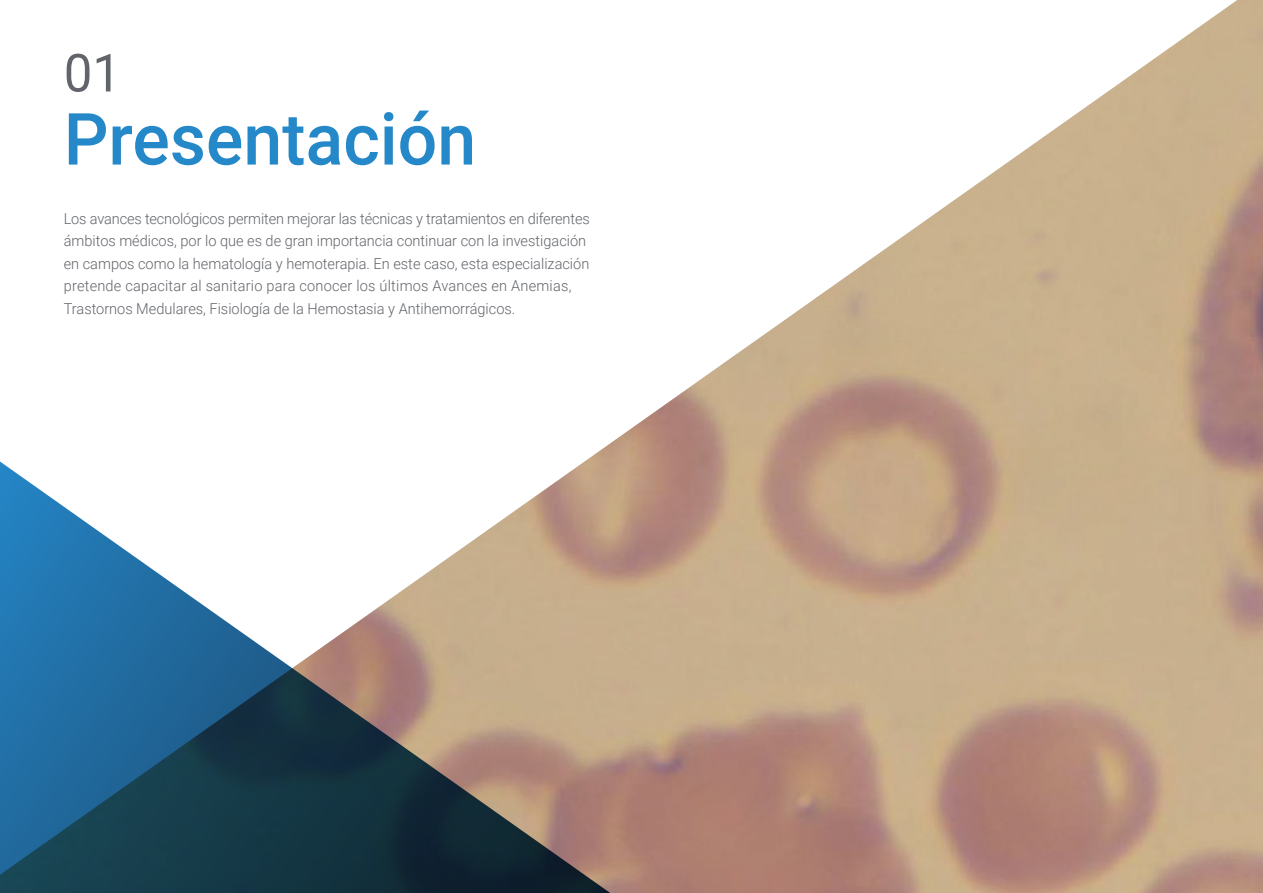
<style>
.page{position:relative;width:1263px;height:893px;background:#fff}
.page>*{position:absolute;margin:0;border:0;box-sizing:border-box;transform-origin:0 0}
.t1{font:500 72px "Roboto";color:#2488c9}
.t2{font:52.5px "Roboto";color:#61646a}
.t3{font:300 15px/22.5px "Roboto";color:#61646a}
</style>
<div class="page">
<img style="left:606px;top:0;width:657px;height:893px">
<svg style="left:0;top:446px;width:640px;height:447px"></svg>
<h2 class="t2" style="left:64px;top:36px;width:59px">01</h2>
<h1 class="t1" style="left:64px;top:89px;width:414px">Presentación</h1>
<p class="t3" style="left:64px;top:207px;width:527px">Los avances tecnológicos permiten mejorar las técnicas y tratamientos en diferentes ámbitos médicos, por lo que es de gran importancia continuar con la investigación en campos como la hematología y hemoterapia. En este caso, esta especialización pretende capacitar al sanitario para conocer los últimos Avances en Anemias, Trastornos Medulares, Fisiología de la Hemostasia y Antihemorrágicos.</p>
</div>
